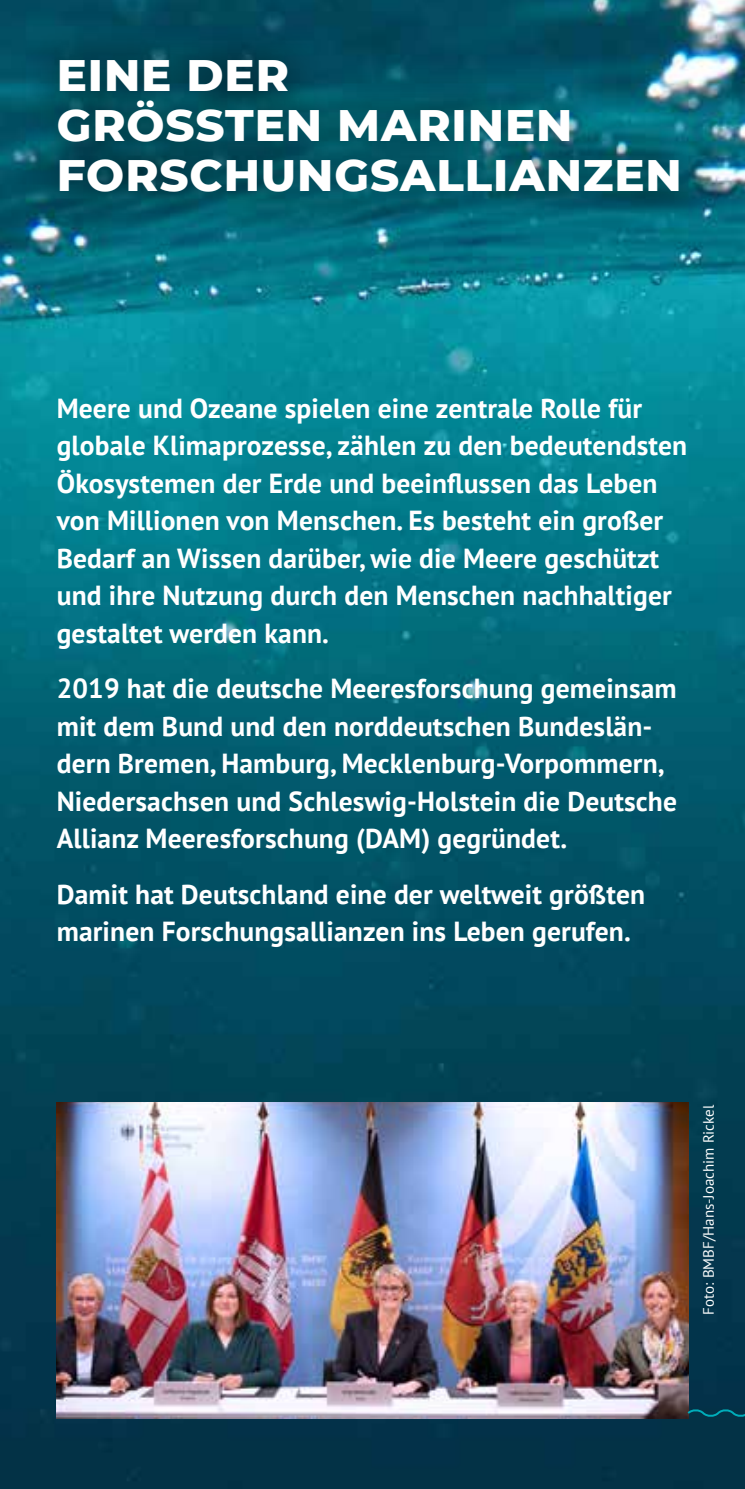
<style>
.page{position:relative;width:745px;height:1489px;background:#fff}
.page>*{position:absolute;margin:0;border:0;box-sizing:border-box;transform-origin:0 0}
.t1{font:800 45px/50px "Montserrat";letter-spacing:.02em;color:#fff}
.t2{font:700 27.5px/37.5px "PT Sans";letter-spacing:.005em;color:#fff}
.t3{font:15px "PT Sans";color:#fff}
</style>
<div class="page">
<img style="left:0;top:0;width:744px;height:1488px">
<div style="left:21px;top:20px;width:696px;height:211px;background:#000;opacity:.75"></div>
<img style="left:57px;top:1102px;width:630px;height:315px">
<svg style="left:685px;top:1406px;width:59px;height:13px"></svg>
<h1 class="t1" style="left:57px;top:48px;width:626px">EINE DER<br>GRÖSSTEN MARINEN<br>FORSCHUNGSALLIANZEN</h1>
<p class="t2" style="left:57px;top:389px;width:631px">Meere und Ozeane spielen eine zentrale Rolle für globale Klimaprozesse, zählen zu den bedeutendsten Ökosystemen der Erde und beeinflussen das Leben von Millionen von Menschen. Es besteht ein großer Bedarf an Wissen darüber, wie die Meere geschützt und ihre Nutzung durch den Menschen nachhaltiger gestaltet werden kann.</p>
<p class="t2" style="left:57px;top:669px;width:621px">2019 hat die deutsche Meeresforschung gemeinsam mit dem Bund und den norddeutschen Bundeslän&shy;dern Bremen, Hamburg, Mecklenburg-Vorpommern, Niedersachsen und Schleswig-Holstein die Deutsche Allianz Meeresforschung (DAM) gegründet.</p>
<p class="t2" style="left:57px;top:874px;width:589px">Damit hat Deutschland eine der weltweit größten marinen Forschungsallianzen ins Leben gerufen.</p>
<p class="t3" style="left:698px;top:1314px;width:211px;rotate:-90deg">Foto: BMBF/Hans-Joachim Rickel</p>
</div>
